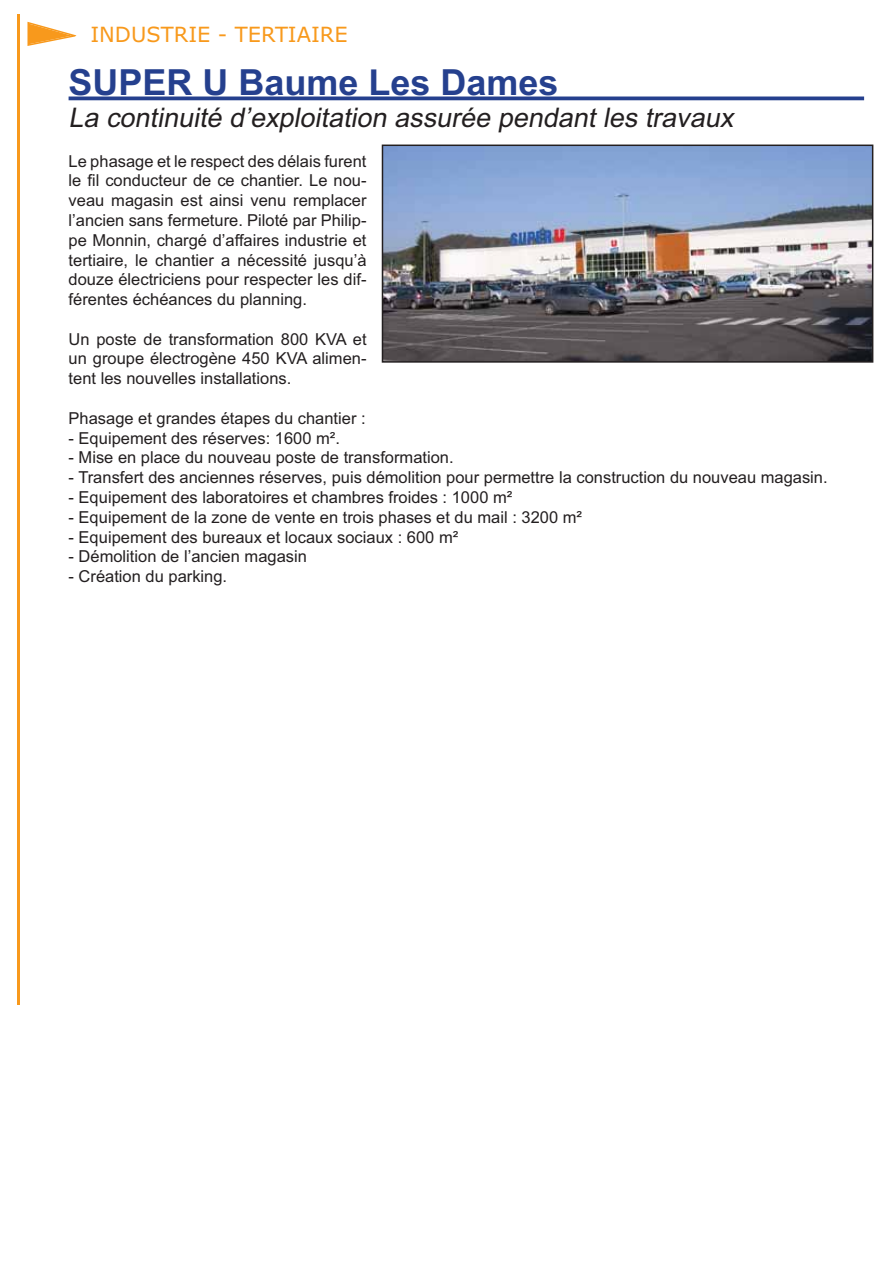
<style>
.page{position:relative;width:893px;height:1263px;background:#fff}
.page>*{position:absolute;margin:0;border:0;box-sizing:border-box;transform-origin:0 0}
.t1{font:700 36px "Arial";color:#25408e}
.t2{font:italic 27px "Arial";color:#231f20}
.t3{font:21px "Verdana";color:#f8991c}
.t4{font:16.5px/19.8px "Arial";color:#231f20;text-align:justify}
</style>
<div class="page">
<hr style="left:69px;top:97px;width:795px;height:3px;background:#25408e">
<img style="left:385px;top:148px;width:485px;height:212px">
<div style="left:382px;top:145px;width:491px;height:218px;border:2px solid #231f20"></div>
<svg style="left:27px;top:22px;width:49px;height:24px"></svg>
<hr style="left:17px;top:14px;width:3px;height:991px;background:#f8991c">
<p class="t3" style="left:90px;top:22px;width:259px">INDUSTRIE - TERTIAIRE</p>
<h1 class="t1" style="left:69px;top:61px;width:491px">SUPER U Baume Les Dames</h1>
<h2 class="t2" style="left:69px;top:108px;width:670px">La continuité d’exploitation assurée pendant les travaux</h2>
<p class="t4" style="left:69px;top:152px;width:299px">Le phasage et le respect des délais furent le fil conducteur de ce chantier. Le nou&shy;veau magasin est ainsi venu remplacer l’ancien sans fermeture. Piloté par Philip&shy;pe Monnin, chargé d’affaires industrie et tertiaire, le chantier a nécessité jusqu’à douze électriciens pour respecter les dif&shy;férentes échéances du planning.</p>
<p class="t4" style="left:69px;top:331px;width:299px">Un poste de transformation 800 KVA et un groupe électrogène 450 KVA alimen&shy;tent les nouvelles installations.</p>
<p class="t4" style="left:69px;top:410px;width:299px">Phasage et grandes étapes du chantier :</p>
<p class="t4" style="left:69px;top:430px;width:273px">- Equipement des réserves: 1600 m².</p>
<p class="t4" style="left:69px;top:449px;width:387px">- Mise en place du nouveau poste de transformation.</p>
<p class="t4" style="left:69px;top:469px;width:761px">- Transfert des anciennes réserves, puis démolition pour permettre la construction du nouveau magasin.</p>
<p class="t4" style="left:69px;top:489px;width:445px">- Equipement des laboratoires et chambres froides : 1000 m²</p>
<p class="t4" style="left:69px;top:509px;width:515px">- Equipement de la zone de vente en trois phases et du mail : 3200 m²</p>
<p class="t4" style="left:69px;top:529px;width:391px">- Equipement des bureaux et locaux sociaux : 600 m²</p>
<p class="t4" style="left:69px;top:548px;width:240px">- Démolition de l’ancien magasin</p>
<p class="t4" style="left:69px;top:568px;width:160px">- Création du parking.</p>
</div>
